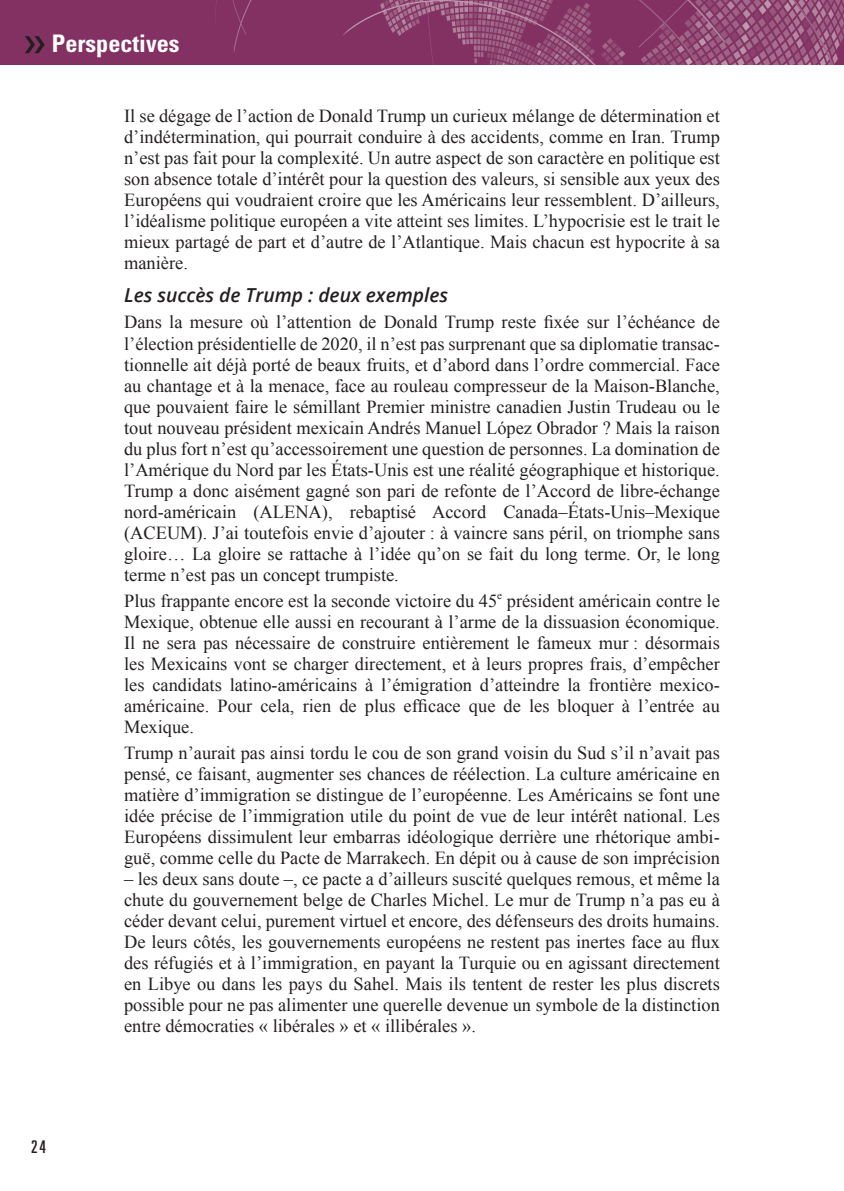
<style>
.page{position:relative;width:844px;height:1191px;background:#fff}
.page>*{position:absolute;margin:0;border:0;box-sizing:border-box;transform-origin:0 0}
.t1{font:700 condensed 24.15px "Univers LT Std";color:#fff}
.t2{font:italic 600 19.25px "Open Sans";color:#231f20}
.t3{font:18.38px/21px "Times New Roman";color:#231f20;text-align:justify}
.t4{font:ultra-condensed 17.5px "Univers LT Std";color:#231f20}
</style>
<div class="page">
<div style="left:0;top:0;width:843px;height:64px;background:#833163"></div>
<img style="left:216px;top:0;width:627px;height:64px">
<svg style="left:25px;top:36px;width:20px;height:17px"></svg>
<h1 class="t1" style="left:52px;top:29px;width:129px">Perspectives</h1>
<p class="t4" style="left:31px;top:1137px;width:16px">24</p>
<p class="t3" style="left:124px;top:105px;width:597px">Il se dégage de l’action de Donald Trump un curieux mélange de détermination et d’indétermination, qui pourrait conduire à des accidents, comme en Iran. Trump n’est pas fait pour la complexité. Un autre aspect de son caractère en politique est son absence totale d’intérêt pour la question des valeurs, si sensible aux yeux des Européens qui voudraient croire que les Américains leur ressemblent. D’ailleurs, l’idéalisme politique européen a vite atteint ses limites. L’hypocrisie est le trait le mieux partagé de part et d’autre de l’Atlantique. Mais chacun est hypocrite à sa manière.</p>
<p class="t2" style="left:124px;top:282px;width:325px">Les succès de Trump : deux exemples</p>
<p class="t3" style="left:124px;top:311px;width:597px">Dans la mesure où l’attention de Donald Trump reste fixée sur l’échéance de l’élection présidentielle de 2020, il n’est pas surprenant que sa diplomatie transac&shy;tionnelle ait déjà porté de beaux fruits, et d’abord dans l’ordre commercial. Face au chantage et à la menace, face au rouleau compresseur de la Maison-Blanche, que pouvaient faire le sémillant Premier ministre canadien Justin Trudeau ou le tout nouveau président mexicain Andrés Manuel López Obrador ? Mais la raison du plus fort n’est qu’accessoirement une question de personnes. La domination de l’Amérique du Nord par les États-Unis est une réalité géographique et historique.<br>Trump a donc aisément gagné son pari de refonte de l’Accord de libre-échange nord-américain (ALENA), rebaptisé Accord Canada–États-Unis–Mexique (ACEUM). J’ai toutefois envie d’ajouter : à vaincre sans péril, on triomphe sans gloire… La gloire se rattache à l’idée qu’on se fait du long terme. Or, le long terme n’est pas un concept trumpiste.</p>
<p class="t3" style="left:124px;top:589px;width:597px">Plus frappante encore est la seconde victoire du 45<sup>e</sup> président américain contre le Mexique, obtenue elle aussi en recourant à l’arme de la dissuasion économique.<br>Il ne sera pas nécessaire de construire entièrement le fameux mur : désormais les Mexicains vont se charger directement, et à leurs propres frais, d’empêcher les candidats latino-américains à l’émigration d’atteindre la frontière mexico&shy;américaine. Pour cela, rien de plus efficace que de les bloquer à l’entrée au Mexique.</p>
<p class="t3" style="left:124px;top:741px;width:597px">Trump n’aurait pas ainsi tordu le cou de son grand voisin du Sud s’il n’avait pas pensé, ce faisant, augmenter ses chances de réélection. La culture américaine en matière d’immigration se distingue de l’européenne. Les Américains se font une idée précise de l’immigration utile du point de vue de leur intérêt national. Les Européens dissimulent leur embarras idéologique derrière une rhétorique ambi&shy;guë, comme celle du Pacte de Marrakech. En dépit ou à cause de son imprécision</p>
<p class="t3" style="left:124px;top:867px;width:597px">– les deux sans doute –, ce pacte a d’ailleurs suscité quelques remous, et même la chute du gouvernement belge de Charles Michel. Le mur de Trump n’a pas eu à céder devant celui, purement virtuel et encore, des défenseurs des droits humains.<br>De leurs côtés, les gouvernements européens ne restent pas inertes face au flux des réfugiés et à l’immigration, en payant la Turquie ou en agissant directement en Libye ou dans les pays du Sahel. Mais ils tentent de rester les plus discrets possible pour ne pas alimenter une querelle devenue un symbole de la distinction entre démocraties « libérales » et « illibérales ».</p>
</div>
